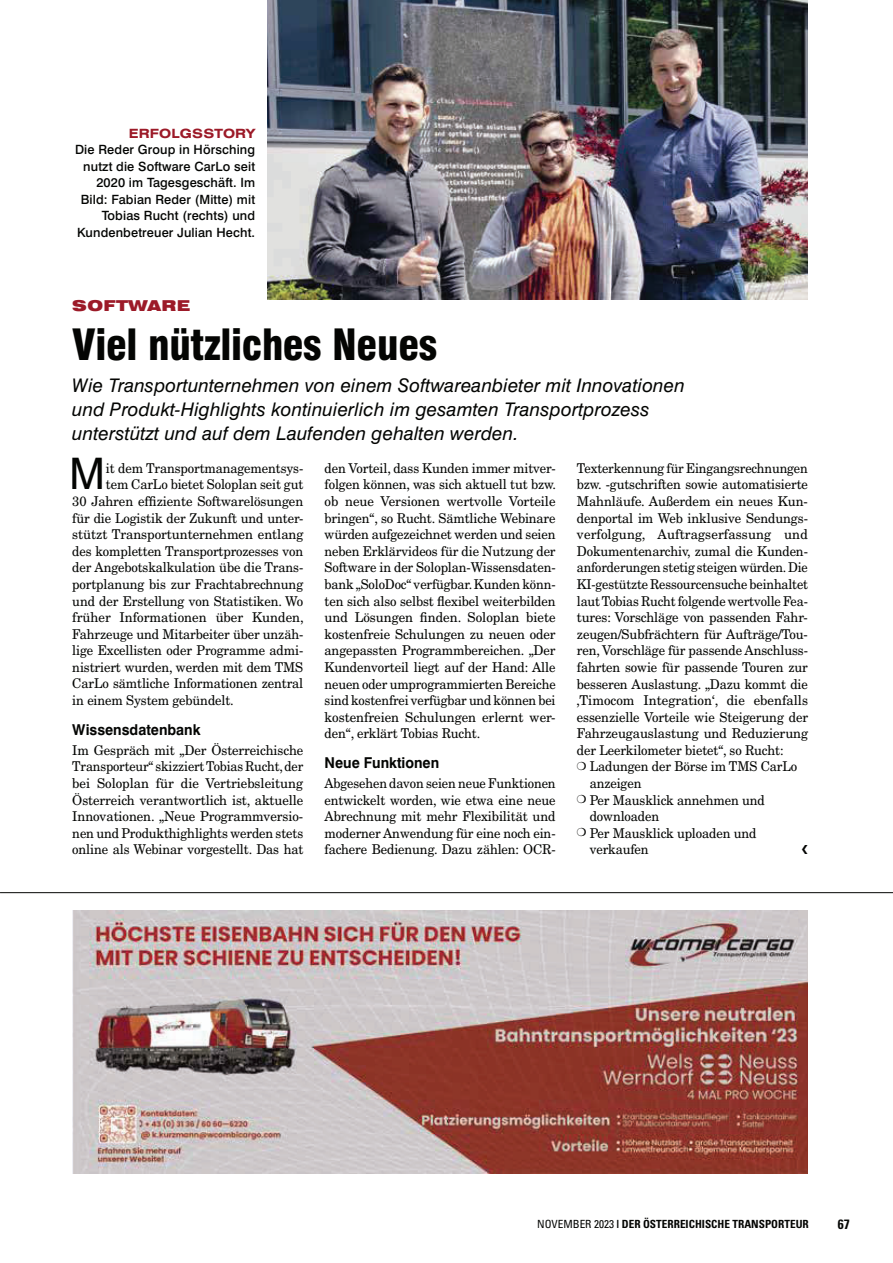
<style>
.page{position:relative;width:893px;height:1263px;background:#fff}
.page>*{position:absolute;margin:0;border:0;box-sizing:border-box;transform-origin:0 0}
.t1{font:43.5px "Swiss 721 BT";color:#040503}
.t2{font:900 condensed 42px "Swiss 721 BT";letter-spacing:-.01em;color:#040503}
.t3{font:italic 18.75px/24px "Swiss 721 BT";letter-spacing:.01em;color:#040503}
.t4{font:700 15px "Swiss 721 BT";color:#040503;scale:.95 1}
.t5{font:900 expanded 15px "Swiss 721 BT";letter-spacing:.03em;color:#9c1a28}
.t6{font:13.5px/16.6px "New Century Schlbk LT Std";letter-spacing:-.01em;color:#040503;scale:.95 1}
.t7{font:13.5px/16.6px "New Century Schlbk LT Std";letter-spacing:-.01em;color:#040503;text-align:justify;scale:.94 1}
.t8{font:13.5px/16.6px "New Century Schlbk LT Std";letter-spacing:-.01em;color:#040503;text-align:justify;scale:.96 1}
.t9{font:13.5px "New Century Schlbk LT Std";letter-spacing:-.01em;color:#040503}
.t10{font:700 condensed 13.5px "Univers";color:#040503}
.t11{font:500 12.75px/16.5px "Swiss 721 BT";letter-spacing:.01em;color:#040503;text-align:right}
.t12{font:700 expanded 12.75px "Swiss 721 BT";letter-spacing:.01em;color:#9c1a28}
.t13{font:700 condensed 11.25px "Univers";color:#040503}
.s1{font-weight:400}
</style>
<div class="page">
<img style="left:72px;top:910px;width:736px;height:264px">
<hr style="left:0;top:892px;width:893px;height:1px;background:#040503">
<img style="left:267px;top:0;width:541px;height:300px">
<p class="t12" style="left:129px;top:126px;width:128px">ERFOLGSSTORY</p>
<p class="t11" style="left:75px;top:141px;width:182px">Die Reder Group in Hörsching nutzt die Software CarLo seit<br>2020 im Tagesgeschäft. Im<br>Bild: Fabian Reder (Mitte) mit<br>Tobias Rucht (rechts) und<br>Kundenbetreuer Julian Hecht.</p>
<p class="t5" style="left:72px;top:296px;width:119px">SOFTWARE</p>
<h2 class="t2" style="left:72px;top:319px;width:367px">Viel nützliches Neues</h2>
<h3 class="t3" style="left:72px;top:373px;width:614px">Wie Transportunternehmen von einem Softwareanbieter mit Innovationen und Produkt-Highlights kontinuierlich im gesamten Transportprozess unterstützt und auf dem Laufenden gehalten werden.</h3>
<p class="t6" style="left:106px;top:460px;width:209px">it dem Transportmanagementsys-</p>
<p class="t6" style="left:106px;top:476px;width:209px">tem CarLo bietet Soloplan seit gut</p>
<p class="t8" style="left:72px;top:493px;width:242px">30 Jahren effiziente Softwarelösungen</p>
<p class="t6" style="left:72px;top:509px;width:245px">für die Logistik der Zukunft und unter-</p>
<p class="t9" style="left:72px;top:526px;width:233px">stützt Transportunternehmen entlang</p>
<p class="t6" style="left:72px;top:543px;width:245px">des kompletten Transportprozesses von</p>
<p class="t6" style="left:72px;top:559px;width:245px">der Angebotskalkulation übe die Trans-</p>
<p class="t6" style="left:72px;top:576px;width:245px">portplanung bis zur Frachtabrechnung</p>
<p class="t6" style="left:72px;top:592px;width:245px">und der Erstellung von Statistiken. Wo</p>
<p class="t9" style="left:72px;top:609px;width:233px">früher Informationen über Kunden,</p>
<p class="t6" style="left:72px;top:626px;width:245px">Fahrzeuge und Mitarbeiter über unzäh-</p>
<p class="t6" style="left:72px;top:642px;width:245px">lige Excellisten oder Programme admi-</p>
<p class="t6" style="left:72px;top:659px;width:245px">nistriert wurden, werden mit dem TMS</p>
<p class="t6" style="left:72px;top:675px;width:245px">CarLo sämtliche Informationen zentral</p>
<p class="t6" style="left:72px;top:692px;width:172px">in einem System gebündelt.</p>
<p class="t4" style="left:72px;top:721px;width:137px">Wissensdatenbank</p>
<p class="t8" style="left:72px;top:742px;width:242px">Im Gespräch mit „Der Österreichische Transporteur“ skizziert Tobias Rucht, der bei Soloplan für die Vertriebsleitung Österreich verantwortlich ist, aktuelle Innovationen. „Neue Programmversio&shy;nen und Produkthighlights werden stets online als Webinar vorgestellt. Das hat</p>
<h1 class="t1" style="left:69px;top:448px;width:38px">M</h1>
<p class="t6" style="left:325px;top:460px;width:245px;text-align:justify">den Vorteil, dass Kunden immer mitver&shy;folgen können, was sich aktuell tut bzw. ob neue Versionen wertvolle Vorteile bringen“, so Rucht. Sämtliche Webinare würden aufgezeichnet werden und seien neben Erklärvideos für die Nutzung der Software in der Soloplan-Wissensdaten&shy;bank „SoloDoc“ verfügbar. Kunden könn&shy;ten sich also selbst flexibel weiterbilden und Lösungen finden. Soloplan biete kostenfreie Schulungen zu neuen oder angepassten Programmbereichen. „Der Kundenvorteil liegt auf der Hand: Alle neuen oder umprogrammierten Bereiche sind kostenfrei verfügbar und können bei kostenfreien Schulungen erlernt wer&shy;den“, erklärt Tobias Rucht.</p>
<p class="t4" style="left:325px;top:754px;width:122px">Neue Funktionen</p>
<p class="t7" style="left:325px;top:775px;width:247px">Abgesehen davon seien neue Funktionen entwickelt worden, wie etwa eine neue Abrechnung mit mehr Flexibilität und moderner Anwendung für eine noch ein&shy;fachere Bedienung. Dazu zählen: OCR-</p>
<p class="t7" style="left:577px;top:460px;width:247px">Texterkennung für Eingangsrechnungen bzw. -gutschriften sowie automatisierte Mahnläufe. Außerdem ein neues Kun&shy;denportal im Web inklusive Sendungs&shy;verfolgung, Auftragserfassung und Dokumentenarchiv, zumal die Kunden&shy;anforderungen stetig steigen würden. Die KI-gestützte Ressourcensuche beinhaltet laut Tobias Rucht folgende wertvolle Fea&shy;tures: Vorschläge von passenden Fahr&shy;zeugen/Subfrächtern für Aufträge/Tou&shy;ren, Vorschläge für passende Anschluss&shy;fahrten sowie für passende Touren zur besseren Auslastung. „Dazu kommt die ‚Timocom Integration‘, die ebenfalls essenzielle Vorteile wie Steigerung der Fahrzeugauslastung und Reduzierung der Leerkilometer bietet“, so Rucht:</p>
<p class="t6" style="left:590px;top:758px;width:220px;text-indent:-13px">■ Ladungen der Börse im TMS CarLo anzeigen</p>
<p class="t6" style="left:590px;top:791px;width:186px;text-indent:-13px">■ Per Mausklick annehmen und downloaden</p>
<p class="t6" style="left:590px;top:825px;width:177px;text-indent:-13px">■ Per Mausklick uploaden und verkaufen</p>
<p class="t13" style="left:537px;top:1217px;width:273px"><span class="s1">NOVEMBER 2023</span> | DER ÖSTERREICHISCHE TRANSPORTEUR</p>
<p class="t10" style="left:838px;top:1216px;width:13px">67</p>
</div>
